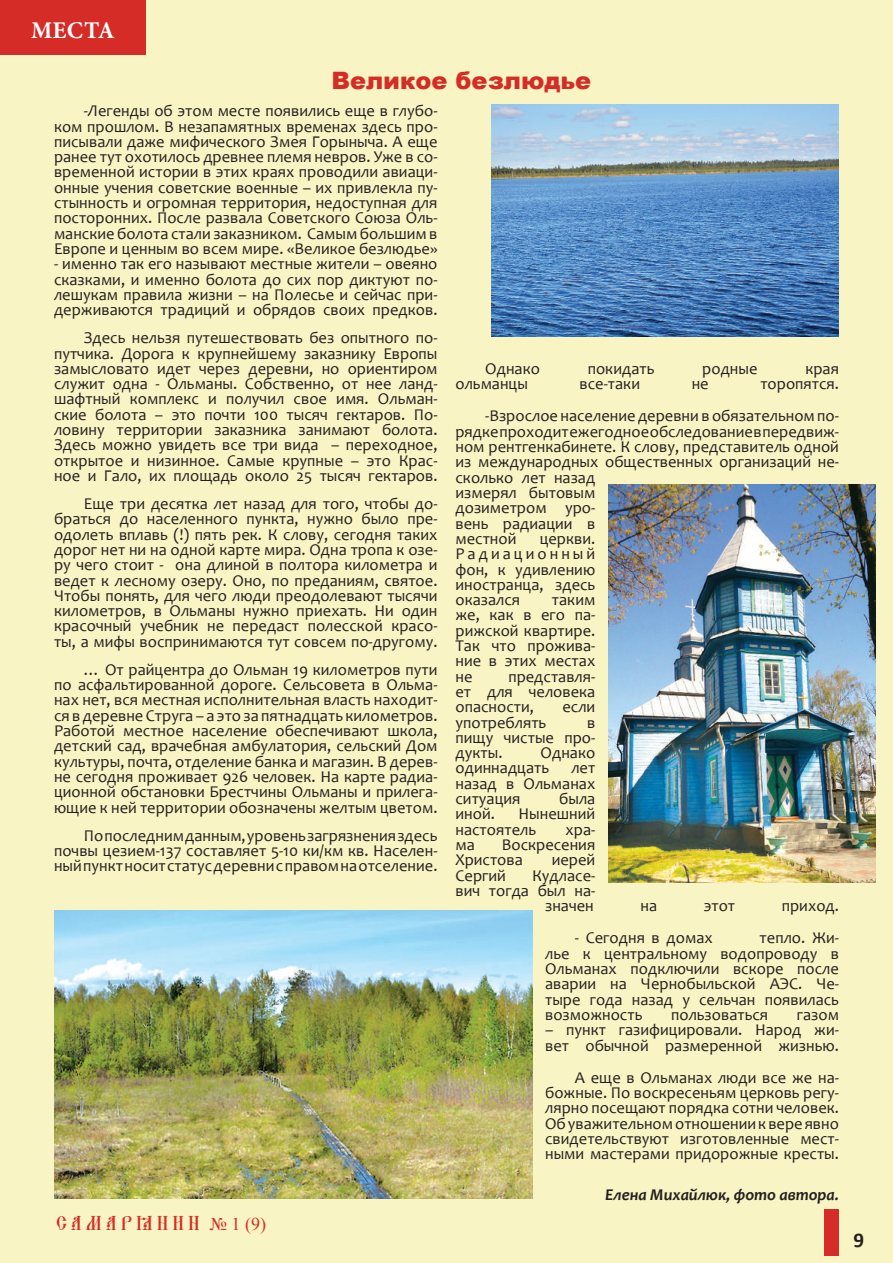
<style>
.page{position:relative;width:893px;height:1263px;background:#f9f4c3}
.page>*{position:absolute;margin:0;border:0;box-sizing:border-box;transform-origin:0 0}
.t1{font:900 24px "Arial";color:#d52c27}
.t2{font:700 24px "Minion Pro";letter-spacing:.01em;color:#fff}
.t3{font:700 21px "Calibri";color:#231f20}
.t4{font:18px "Hirmos Caps Ucs Spaced Out";color:#d52c27}
.t5{font:16.5px/15.3px "Candara";color:#231f20;text-align:justify}
.t6{font:italic 700 16.5px "Candara";color:#231f20}
.s1{font-family:"Times New Roman"}
</style>
<div class="page">
<div style="left:0;top:0;width:146px;height:54px;background:#d52c27"></div>
<img style="left:608px;top:484px;width:268px;height:398px">
<img style="left:54px;top:910px;width:478px;height:288px">
<img style="left:492px;top:104px;width:347px;height:232px">
<div style="left:825px;top:1209px;width:14px;height:47px;background:#d52c27"></div>
<h1 class="t2" style="left:31px;top:13px;width:85px">МЕСТА</h1>
<h1 class="t1" style="left:331px;top:63px;width:261px">Великое безлюдье</h1>
<p class="t5" style="left:54px;top:103px;width:385px;text-indent:30px">-Легенды об этом месте появились еще в глубо&shy;ком прошлом. В незапамятных временах здесь про&shy;писывали даже мифического Змея Горыныча. А еще ранее тут охотилось древнее племя невров. Уже в со&shy;временной истории в этих краях проводили авиаци&shy;онные учения советские военные – их привлекла пу&shy;стынность и огромная территория, недоступная для посторонних. После развала Советского Союза Оль&shy;манские болота стали заказником. Самым большим в Европе и ценным во всем мире. «Великое безлюдье»</p>
<p class="t5" style="left:54px;top:256px;width:385px">- именно так его называют местные жители – овеяно сказками, и именно болота до сих пор диктуют по&shy;лешукам правила жизни – на Полесье и сейчас при&shy;держиваются традиций и обрядов своих предков.</p>
<p class="t5" style="left:54px;top:330px;width:385px;text-indent:30px">Здесь нельзя путешествовать без опытного по&shy;путчика. Дорога к крупнейшему заказнику Европы замысловато идет через деревни, но ориентиром служит одна - Ольманы. Собственно, от нее ланд&shy;шафтный комплекс и получил свое имя. Ольман&shy;ские болота – это почти 100 тысяч гектаров. По&shy;ловину территории заказника занимают болота.<br>Здесь можно увидеть все три вида – переходное, открытое и низинное. Самые крупные – это Крас&shy;ное и Гало, их площадь около 25 тысяч гектаров.</p>
<p class="t5" style="left:54px;top:496px;width:385px;text-indent:30px">Еще три десятка лет назад для того, чтобы до&shy;браться до населенного пункта, нужно было пре&shy;одолеть вплавь (!) пять рек. К слову, сегодня таких дорог нет ни на одной карте мира. Одна тропа к озе&shy;ру чего стоит - она длиной в полтора километра и ведет к лесному озеру. Оно, по преданиям, святое.<br>Чтобы понять, для чего люди преодолевают тысячи километров, в Ольманы нужно приехать. Ни один красочный учебник не передаст полесской красо&shy;ты, а мифы воспринимаются тут совсем по-другому.</p>
<p class="t5" style="left:54px;top:662px;width:385px;text-indent:30px">… От райцентра до Ольман 19 километров пути по асфальтированной дороге. Сельсовета в Ольма&shy;нах нет, вся местная исполнительная власть находит&shy;ся в деревне Струга – а это за пятнадцать километров.<br>Работой местное население обеспечивают школа, детский сад, врачебная амбулатория, сельский Дом культуры, почта, отделение банка и магазин. В дерев&shy;не сегодня проживает 926 человек. На карте радиа&shy;ционной обстановки Брестчины Ольманы и прилега&shy;ющие к ней территории обозначены желтым цветом.</p>
<p class="t5" style="left:54px;top:827px;width:385px;text-indent:30px">По последним данным, уровень загрязнения здесь почвы цезием-137 составляет 5-10 ки/км кв. Населен&shy;ный пункт носит статус деревни с правом на отселение.</p>
<p class="t4" style="left:54px;top:1210px;width:214px">САМАРЯНИН <span class="s1">№ 1 (9)</span></p>
<p class="t5" style="left:485px;top:361px;width:56px">Однако</p>
<p class="t5" style="left:588px;top:361px;width:68px">покидать</p>
<p class="t5" style="left:702px;top:361px;width:57px">родные</p>
<p class="t5" style="left:805px;top:361px;width:35px">края</p>
<p class="t5" style="left:455px;top:376px;width:74px">ольманцы</p>
<p class="t5" style="left:580px;top:376px;width:62px">все-таки</p>
<p class="t5" style="left:692px;top:376px;width:19px">не</p>
<p class="t5" style="left:485px;top:367px;width:355px;line-height:32.2px;text-align:right">торопятся.<br>-Взрослое население деревни в обязательном по-</p>
<p class="t5" style="left:455px;top:424px;width:385px;text-align:left">рядке проходит ежегодное обследование в передвиж&shy;ном рентгенкабинете. К слову, представитель одной из международных общественных организаций не&shy;сколько лет назад<br>измерял бытовым<br>дозиметром уро-<br>вень радиации в<br>местной</p>
<p class="t5" style="left:455px;top:531px;width:141px;text-indent:84px">церкви.<br>Радиационный фон, к удивлению иностранца, здесь оказался</p>
<p class="t5" style="left:455px;top:592px;width:141px;text-indent:96px">таким же, как в его па&shy;рижской квартире.<br>Так что прожива&shy;ние в этих местах не</p>
<p class="t5" style="left:455px;top:668px;width:141px;text-indent:53px">представля&shy;ет для человека опасности,</p>
<p class="t5" style="left:562px;top:699px;width:34px">если</p>
<p class="t5" style="left:455px;top:714px;width:92px">употреблять</p>
<p class="t5" style="left:455px;top:714px;width:141px;text-indent:132px">в пищу чистые про&shy;дукты.</p>
<p class="t5" style="left:455px;top:745px;width:141px;text-indent:85px">Однако одиннадцать</p>
<p class="t5" style="left:455px;top:760px;width:141px;text-indent:116px">лет назад в Ольманах ситуация</p>
<p class="t5" style="left:559px;top:791px;width:38px">была</p>
<p class="t5" style="left:455px;top:806px;width:41px">иной.</p>
<p class="t5" style="left:455px;top:806px;width:141px;text-indent:63px">Нынешний настоятель</p>
<p class="t5" style="left:566px;top:821px;width:31px">хра-</p>
<p class="t5" style="left:455px;top:837px;width:141px;text-indent:46px">Воскресения<br>Христова</p>
<p class="t5" style="left:455px;top:837px;width:21px">ма</p>
<p class="t5" style="left:552px;top:852px;width:45px">иерей</p>
<p class="t5" style="left:455px;top:867px;width:52px">Сергий</p>
<p class="t5" style="left:455px;top:867px;width:141px;text-align:right">Кудласе-<br>вич тогда был на&shy;значен</p>
<p class="t5" style="left:640px;top:898px;width:18px">на</p>
<p class="t5" style="left:704px;top:898px;width:33px">этот</p>
<p class="t5" style="left:782px;top:898px;width:59px">приход.</p>
<p class="t5" style="left:575px;top:930px;width:139px">- Сегодня в домах</p>
<p class="t5" style="left:545px;top:930px;width:295px;text-indent:214px">тепло. Жи&shy;лье к центральному водопроводу в Ольманах подключили вскоре после аварии на Чернобыльской АЭС. Че&shy;тыре года назад у сельчан появилась возможность</p>
<p class="t5" style="left:671px;top:1007px;width:99px">пользоваться</p>
<p class="t5" style="left:797px;top:1007px;width:44px">газом</p>
<p class="t5" style="left:545px;top:1022px;width:295px">– пункт газифицировали. Народ жи&shy;вет обычной размеренной жизнью.</p>
<p class="t5" style="left:545px;top:1070px;width:295px;text-indent:30px">А еще в Ольманах люди все же на&shy;божные. По воскресеньям церковь регу&shy;лярно посещают порядка сотни человек.<br>Об уважительном отношении к вере явно свидетельствуют изготовленные мест&shy;ными мастерами придорожные кресты.</p>
<p class="t6" style="left:605px;top:1184px;width:235px">Елена Михайлюк, фото автора.</p>
<p class="t3" style="left:854px;top:1227px;width:12px">9</p>
</div>
